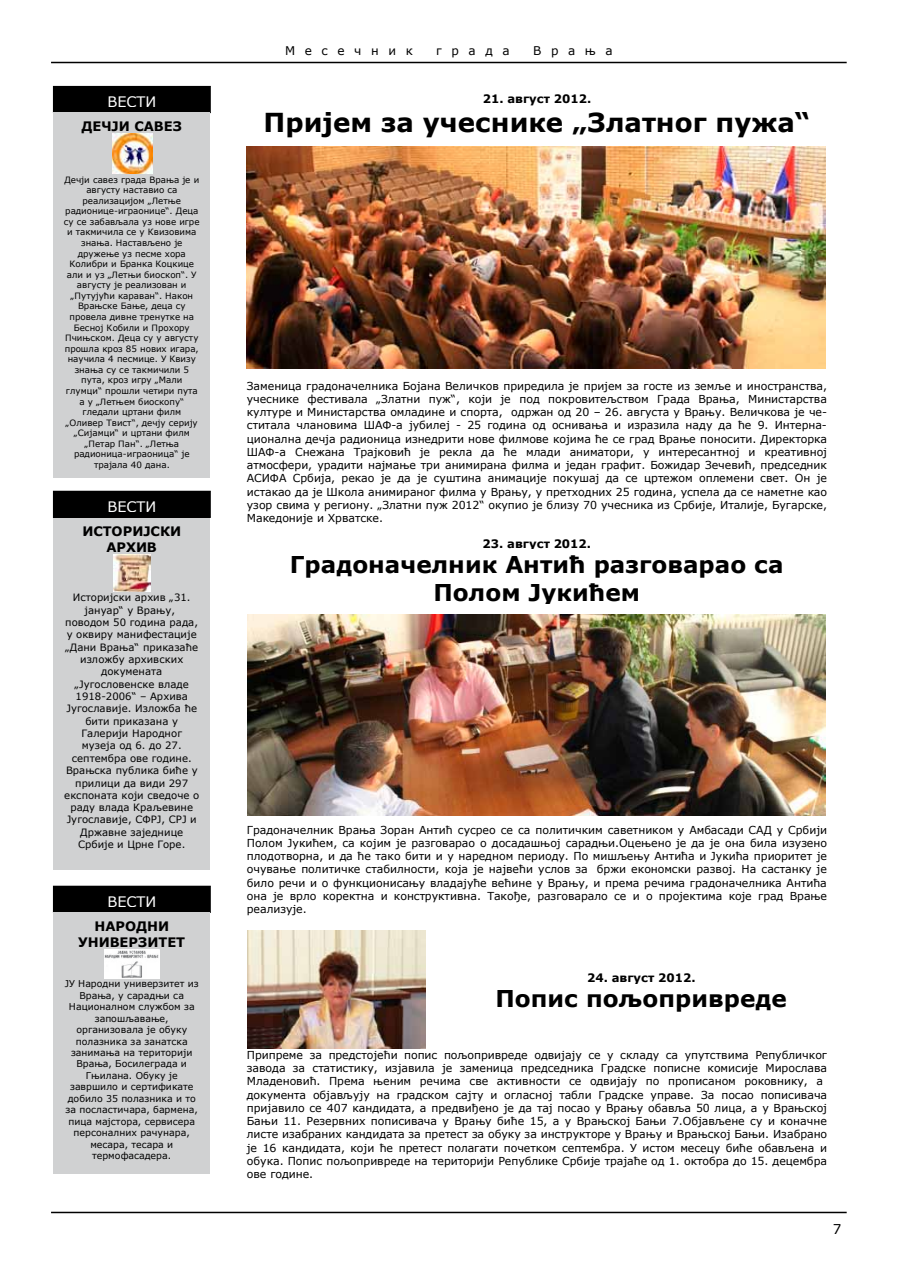
<style>
.page{position:relative;width:902px;height:1280px;background:#fff}
.page>*{position:absolute;margin:0;border:0;box-sizing:border-box;transform-origin:0 0}
.t1{font:700 26.1px "Verdana";color:#000}
.t2{font:700 23.1px/28.2px "Verdana";color:#000;text-align:center}
.t3{font:14.4px "Verdana";color:#fff}
.t4{font:13.5px "Verdana";color:#000}
.t5{font:700 13.05px/16px "Verdana";color:#000;text-align:center}
.t6{font:12px "Verdana";letter-spacing:.8em;color:#000}
.t7{font:700 11.7px "Verdana";color:#000}
.t8{font:10.95px/13.2px "Verdana";letter-spacing:-.005em;color:#000;text-align:justify}
.t9{font:10.05px/12.3px "Verdana";color:#000;text-align:center}
.t10{font:9.45px/11.4px "Verdana";letter-spacing:.005em;color:#000;text-align:center}
.t11{font:8.7px/10.5px "Verdana";color:#000;text-align:center}
</style>
<div class="page">
<hr style="left:51px;top:62px;width:795px;height:1px;background:#000">
<hr style="left:51px;top:1212px;width:795px;height:1px;background:#000">
<div style="left:53px;top:86px;width:157px;height:27px;background:#000"></div>
<div style="left:53px;top:86px;width:158px;height:27px;border:1px solid #000"></div>
<div style="left:53px;top:886px;width:157px;height:26px;background:#000"></div>
<div style="left:53px;top:113px;width:157px;height:365px;background:#d0d1d2"></div>
<img style="left:112px;top:134px;width:40px;height:40px">
<div style="left:53px;top:912px;width:157px;height:261px;background:#d0d1d2"></div>
<img style="left:104px;top:950px;width:56px;height:28px">
<img style="left:247px;top:146px;width:577px;height:222px">
<img style="left:247px;top:614px;width:578px;height:202px">
<img style="left:247px;top:931px;width:178px;height:117px">
<div style="left:53px;top:517px;width:157px;height:353px;background:#d0d1d2"></div>
<img style="left:113px;top:554px;width:37px;height:37px">
<div style="left:53px;top:491px;width:157px;height:26px;background:#000"></div>
<div style="left:53px;top:491px;width:158px;height:27px;border:1px solid #000"></div>
<h3 class="t3" style="left:107px;top:92px;width:50px">ВЕСТИ</h3>
<p class="t5" style="left:81px;top:118px;width:102px">ДЕЧЈИ САВЕЗ</p>
<p class="t11" style="left:64px;top:174px;width:137px">Дечји савез града Врања је и августу наставио са реализацијом „Летње радионице-играонице“. Деца су се забављала уз нове игре и такмичила се у Квизовима знања. Настављено је дружење уз песме хора<br>Колибри и Бранка Коцкице али и уз „Летњи биоскоп“. У августу је реализован и „Путујући караван“. Након<br>Врањске Бање, деца су провела дивне тренутке на<br>Бесној Кобили и Прохору<br>Пчињском. Деца су у августу прошла кроз 85 нових игара, научила 4 песмице. У Квизу знања су се такмичили 5 пута, кроз игру „Мали глумци“ прошли четири пута а у „Летњем биоскопу“ гледали цртани филм „Оливер Твист“, дечју серију „Сијамци“ и цртани филм „Петар Пан“. „Летња радионица-играоница“ је трајала 40 дана.</p>
<h3 class="t3" style="left:107px;top:497px;width:50px">ВЕСТИ</h3>
<p class="t5" style="left:82px;top:523px;width:100px">ИСТОРИЈСКИ<br>АРХИВ</p>
<p class="t9" style="left:64px;top:591px;width:136px">Историјски архив „31. јануар“ у Врању, поводом 50 година рада, у оквиру манифестације „Дани Врања“ приказаће изложбу архивских докумената „Југословенске владе<br>1918-2006“ – Архива<br>Југославије. Изложба ће бити приказана у<br>Галерији Народног музеја од 6. до 27. септембра ове године.<br>Врањска публика биће у прилици да види 297 експоната који сведоче о раду влада Краљевине<br>Југославије, СФРЈ, СРЈ и<br>Државне заједнице<br>Србије и Црне Горе.</p>
<h3 class="t3" style="left:107px;top:892px;width:50px">ВЕСТИ</h3>
<p class="t5" style="left:78px;top:917px;width:108px">НАРОДНИ<br>УНИВЕРЗИТЕТ</p>
<p class="t10" style="left:65px;top:978px;width:135px">ЈУ Народни универзитет из<br>Врања, у сарадњи са<br>Националном службом за запошљавање, организовала је обуку полазника за занатска занимања на територији<br>Врања, Босилеграда и<br>Гњилана. Обуку је завршило и сертификате добило 35 полазника и то за посластичара, бармена, пица мајстора, сервисера персоналних рачунара, месара, тесара и термофасадера.</p>
<p class="t6" style="left:285px;top:43px;width:129px">Месечник</p>
<p class="t6" style="left:436px;top:43px;width:75px">града</p>
<p class="t6" style="left:533px;top:43px;width:81px">Врања</p>
<p class="t7" style="left:482px;top:92px;width:110px">21. август 2012.</p>
<h1 class="t1" style="left:263px;top:106px;width:548px">Пријем за учеснике „Златног пужа“</h1>
<p class="t8" style="left:247px;top:379px;width:581px">Заменица градоначелника Бојана Величков приредила је пријем за госте из земље и иностранства, учеснике фестивала „Златни пуж“, који je под покровитељством Града Врања, Министарства културе и Министарства омладине и спорта, одржан од 20 – 26. августа у Врању. Величковa је че&shy;ститала члановима ШАФ-а јубилеј - 25 година од оснивања и изразила наду да ће 9. Интерна&shy;ционална дечја радионица изнедрити нове филмове којима ће се град Врање поносити. Директорка ШАФ-а Снежана Трајковић је рекла да ће млади аниматори, у интересантној и креативној атмосфери, урадити најмање три анимирана филма и један графит. Божидар Зечевић, председник АСИФА Србија, рекао је да је суштина анимације покушај да се цртежом оплемени свет. Он је истакао да је Школа анимираног филма у Врању, у претходних 25 година, успела да се наметне као узор свима у региону. „Златни пуж 2012“ окупио је близу 70 учесника из Србије, Италије, Бугарске, Македоније и Хрватске.</p>
<p class="t7" style="left:482px;top:536px;width:110px">23. август 2012.</p>
<h2 class="t2" style="left:290px;top:550px;width:495px">Градоначелник Антић разговарао са<br>Полом Јукићем</h2>
<p class="t8" style="left:247px;top:823px;width:581px">Градоначелник Врања Зоран Антић сусрео се са политичким саветником у Амбасади САД у Србији Полом Јукићем, са којим је разговарао о досадашњој сарадњи.Оцењено је да је она била изузено плодотворна, и да ће тако бити и у наредном периоду. По мишљењу Антића и Јукића приоритет је очување политичке стабилности, која је највећи услов за бржи економски развој. На састанку је било речи и о функционисању владајуће већине у Врању, и према речима градоначелника Антића она је врло коректна и конструктивна. Такође, разговарало се и о пројектима које град Врање реализује.</p>
<p class="t7" style="left:587px;top:970px;width:110px">24. август 2012.</p>
<h2 class="t2" style="left:495px;top:984px;width:293px">Попис пољопривреде</h2>
<p class="t8" style="left:247px;top:1048px;width:581px;text-align:left">Припреме за предстојећи попис пољопривреде одвијају се у складу са упутствима Републичког завода за статистику, изјавила је заменица председника Градске пописне комисије Мирослава Младеновић. Према њеним речима све активности се одвијају по прописаном роковнику, а документа објављују на градском сајту и огласној табли Градске управе. За посао пописивача пријавило се 407 кандидата, а предвиђено је да тај посао у Врању обавља 50 лица, а у Врањској Бањи 11. Резервних пописивача у Врању биће 15, а у Врањској Бањи 7.Објављене су и коначне листе изабраних кандидата за претест за обуку за инструкторе у Врању и Врањској Бањи. Изабрано је 16 кандидата, који ће претест полагати почетком септембра. У истом месецу биће обављена и обука. Попис пољопривреде на територији Републике Србије трајаће од 1. октобра до 15. децембра ове године.</p>
<p class="t4" style="left:832px;top:1221px;width:10px">7</p>
</div>
